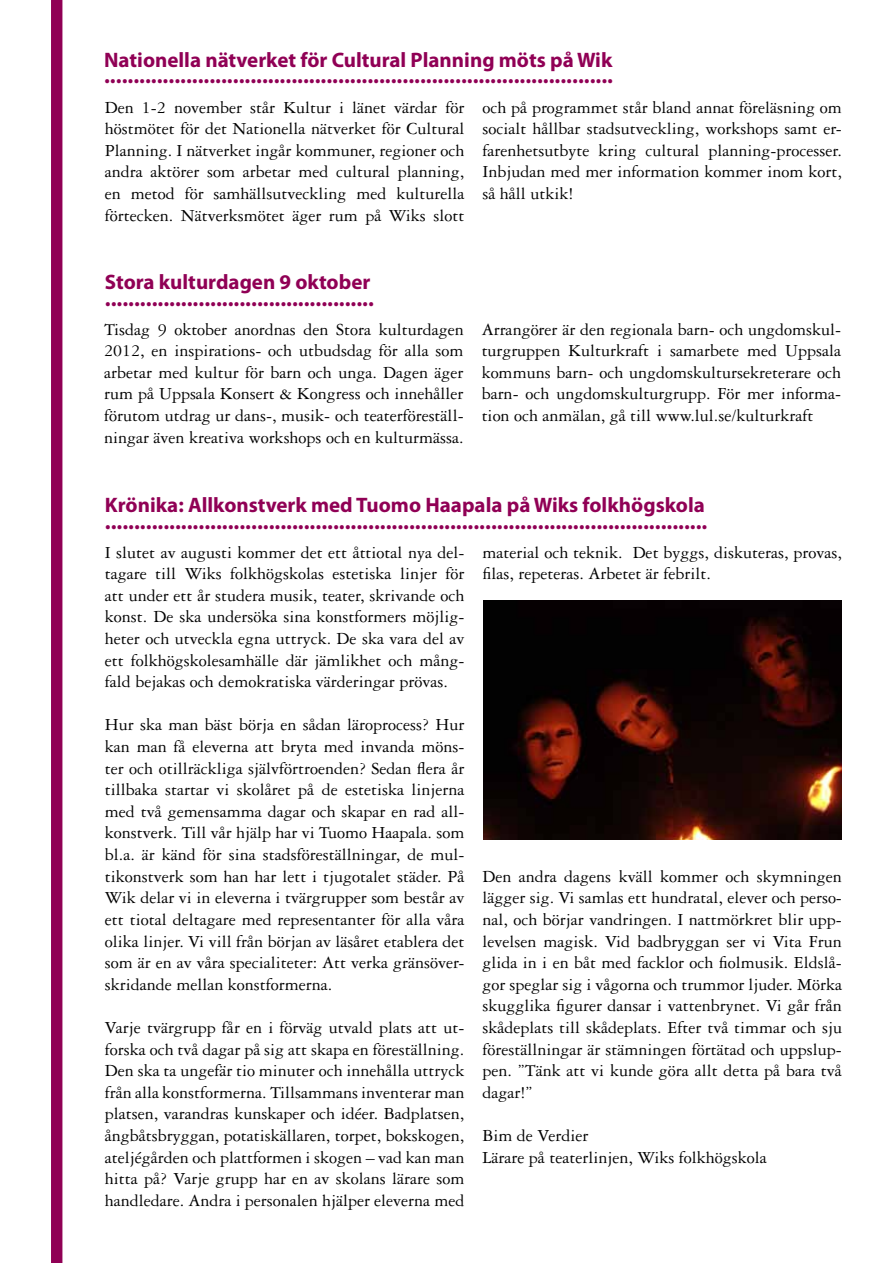
<style>
.page{position:relative;width:893px;height:1263px;background:#fff}
.page>*{position:absolute;margin:0;border:0;box-sizing:border-box;transform-origin:0 0}
.t1{font:700 22.5px "Myriad Pro";color:#900055}
.t2{font:700 21px "Myriad Pro";color:#900055}
.t3{font:18px/21.6px "Garamond 3 LT Std";color:#000;text-align:justify}
</style>
<div class="page">
<div style="left:51px;top:0;width:11px;height:1263px;background:#900055"></div>
<img style="left:483px;top:600px;width:359px;height:240px">
<p class="t2" style="left:104px;top:46px;width:510px">Nationella nätverket för Cultural Planning möts på Wik</p>
<p class="t1" style="left:104px;top:61px;width:510px">.......................................................................................</p>
<p class="t3" style="left:105px;top:97px;width:361px">Den 1-2 november står Kultur i länet värdar för höstmötet för det Nationella nätverket för Cultural Planning. I nätverket ingår kommuner, regioner och andra aktörer som arbetar med cultural planning, en metod för samhällsutveckling med kulturella förtecken. Nätverksmötet äger rum på Wiks slott</p>
<p class="t3" style="left:482px;top:97px;width:361px">och på programmet står bland annat föreläsning om socialt hållbar stadsutveckling, workshops samt er&shy;farenhetsutbyte kring cultural planning-processer.<br>Inbjudan med mer information kommer inom kort, så håll utkik!</p>
<p class="t2" style="left:105px;top:268px;width:267px">Stora kulturdagen 9 oktober</p>
<p class="t1" style="left:105px;top:283px;width:271px">..............................................</p>
<p class="t3" style="left:104px;top:318px;width:361px">Tisdag 9 oktober anordnas den Stora kulturdagen 2012, en inspirations- och utbudsdag för alla som arbetar med kultur för barn och unga. Dagen äger rum på Uppsala Konsert &amp; Kongress och innehåller förutom utdrag ur dans-, musik- och teaterföreställ&shy;ningar även kreativa workshops och en kulturmässa.</p>
<p class="t3" style="left:482px;top:318px;width:361px">Arrangörer är den regionala barn- och ungdomskul&shy;turgruppen Kulturkraft i samarbete med Uppsala kommuns barn- och ungdomskultursekreterare och barn- och ungdomskulturgrupp. För mer informa&shy;tion och anmälan, gå till www.lul.se/kulturkraft</p>
<p class="t2" style="left:105px;top:491px;width:601px">Krönika: Allkonstverk med Tuomo Haapala på Wiks folkhögskola</p>
<p class="t1" style="left:105px;top:506px;width:604px">.......................................................................................................</p>
<p class="t3" style="left:105px;top:541px;width:361px">I slutet av augusti kommer det ett åttiotal nya del&shy;tagare till Wiks folkhögskolas estetiska linjer för att under ett år studera musik, teater, skrivande och konst. De ska undersöka sina konstformers möjlig&shy;heter och utveckla egna uttryck. De ska vara del av ett folkhögskolesamhälle där jämlikhet och mång&shy;fald bejakas och demokratiska värderingar prövas.</p>
<p class="t3" style="left:105px;top:714px;width:361px">Hur ska man bäst börja en sådan läroprocess? Hur kan man få eleverna att bryta med invanda möns&shy;ter och otillräckliga självförtroenden? Sedan flera år tillbaka startar vi skolåret på de estetiska linjerna med två gemensamma dagar och skapar en rad all&shy;konstverk. Till vår hjälp har vi Tuomo Haapala. som bl.a. är känd för sina stadsföreställningar, de mul&shy;tikonstverk som han har lett i tjugotalet städer. På Wik delar vi in eleverna i tvärgrupper som består av ett tiotal deltagare med representanter för alla våra olika linjer. Vi vill från början av läsåret etablera det som är en av våra specialiteter: Att verka gränsöver&shy;skridande mellan konstformerna.</p>
<p class="t3" style="left:105px;top:1017px;width:361px">Varje tvärgrupp får en i förväg utvald plats att ut&shy;forska och två dagar på sig att skapa en föreställning.<br>Den ska ta ungefär tio minuter och innehålla uttryck från alla konstformerna. Tillsammans inventerar man platsen, varandras kunskaper och idéer. Badplatsen, ångbåtsbryggan, potatiskällaren, torpet, bokskogen, ateljégården och plattformen i skogen – vad kan man hitta på? Varje grupp har en av skolans lärare som handledare. Andra i personalen hjälper eleverna med</p>
<p class="t3" style="left:482px;top:541px;width:361px">material och teknik. Det byggs, diskuteras, provas, filas, repeteras. Arbetet är febrilt.</p>
<p class="t3" style="left:482px;top:865px;width:361px">Den andra dagens kväll kommer och skymningen lägger sig. Vi samlas ett hundratal, elever och perso&shy;nal, och börjar vandringen. I nattmörkret blir upp&shy;levelsen magisk. Vid badbryggan ser vi Vita Frun glida in i en båt med facklor och fiolmusik. Eldslå&shy;gor speglar sig i vågorna och trummor ljuder. Mörka skugglika figurer dansar i vattenbrynet. Vi går från skådeplats till skådeplats. Efter två timmar och sju föreställningar är stämningen förtätad och uppslup&shy;pen. ”Tänk att vi kunde göra allt detta på bara två dagar!”</p>
<p class="t3" style="left:482px;top:1125px;width:286px">Bim de Verdier<br>Lärare på teaterlinjen, Wiks folkhögskola</p>
</div>
